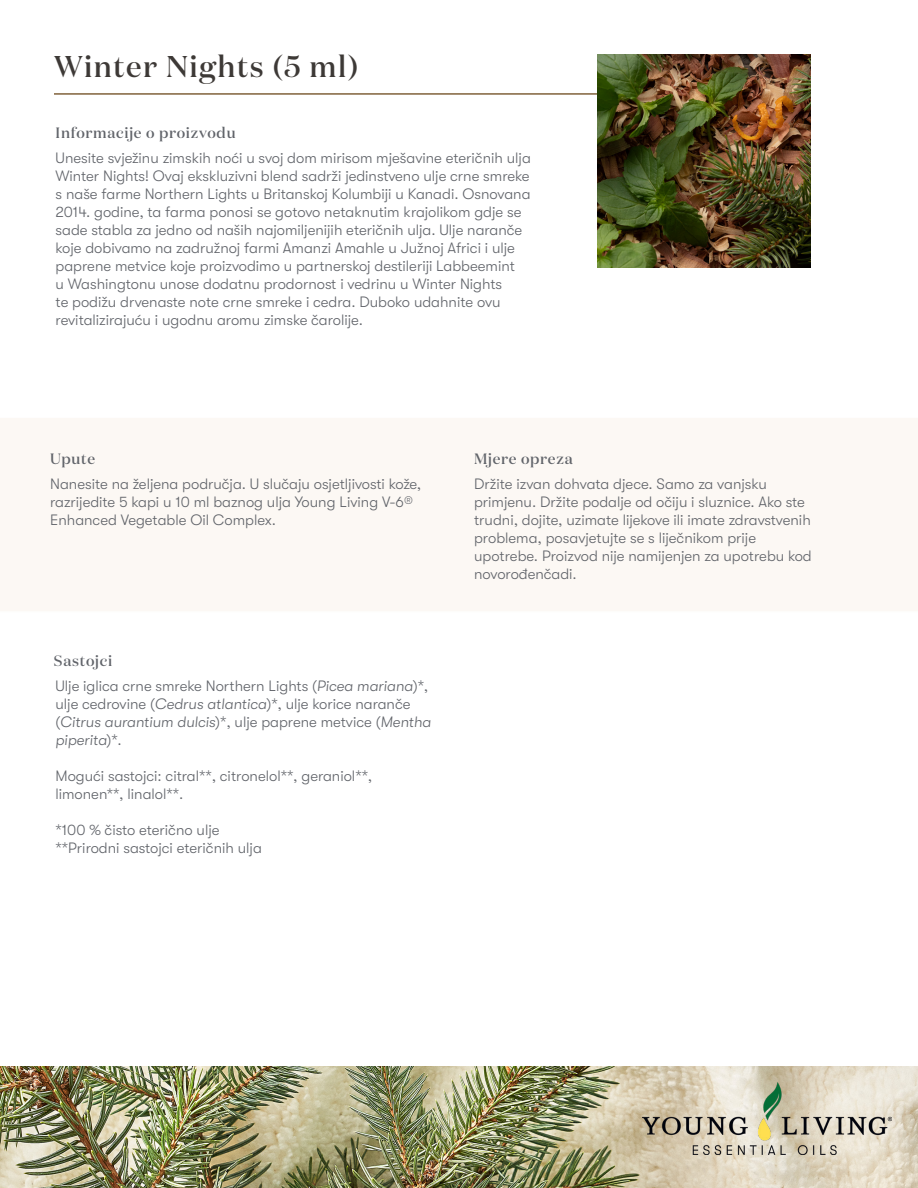
<style>
.page{position:relative;width:918px;height:1188px;background:#fff}
.page>*{position:absolute;margin:0;border:0;box-sizing:border-box;transform-origin:0 0}
.t1{font:500 30px "Domaine Display";letter-spacing:.05em;color:#3d3936}
.t2{font:300 15px/18px "GT Walsheim Pro";color:#61646a}
.t3{font:500 15px "Domaine Display";letter-spacing:.05em;color:#61646a}
.s1{font-style:italic}
</style>
<div class="page">
<div style="left:0;top:418px;width:918px;height:193px;background:#fcf8f4"></div>
<img style="left:0;top:1067px;width:918px;height:121px">
<img style="left:642px;top:1083px;width:249px;height:72px">
<hr style="left:54px;top:93px;width:544px;height:2px;background:#80623b">
<img style="left:598px;top:54px;width:213px;height:213px">
<h1 class="t1" style="left:54px;top:48px;width:306px">Winter Nights (5 ml)</h1>
<p class="t3" style="left:56px;top:123px;width:181px">Informacije o proizvodu</p>
<p class="t2" style="left:56px;top:149px;width:477px">Unesite svježinu zimskih noći u svoj dom mirisom mješavine eteričnih ulja Winter Nights! Ovaj ekskluzivni blend sadrži jedinstveno ulje crne smreke s naše farme Northern Lights u Britanskoj Kolumbiji u Kanadi. Osnovana 2014. godine, ta farma ponosi se gotovo netaknutim krajolikom gdje se sade stabla za jedno od naših najomiljenijih eteričnih ulja. Ulje naranče koje dobivamo na zadružnoj farmi Amanzi Amahle u Južnoj Africi i ulje paprene metvice koje proizvodimo u partnerskoj destileriji Labbeemint<br>u Washingtonu unose dodatnu prodornost i vedrinu u Winter Nights<br>te podižu drvenaste note crne smreke i cedra. Duboko udahnite ovu revitalizirajuću i ugodnu aromu zimske čarolije.</p>
<p class="t3" style="left:50px;top:450px;width:47px">Upute</p>
<p class="t3" style="left:474px;top:450px;width:100px">Mjere opreza</p>
<p class="t2" style="left:50px;top:475px;width:373px">Nanesite na željena područja. U slučaju osjetljivosti kože, razrijedite 5 kapi u 10 ml baznog ulja Young Living V-6®<br>Enhanced Vegetable Oil Complex.</p>
<p class="t2" style="left:474px;top:475px;width:339px">Držite izvan dohvata djece. Samo za vanjsku primjenu. Držite podalje od očiju i sluznice. Ako ste trudni, dojite, uzimate lijekove ili imate zdravstvenih problema, posavjetujte se s liječnikom prije upotrebe. Proizvod nije namijenjen za upotrebu kod novorođenčadi.</p>
<p class="t3" style="left:54px;top:651px;width:60px">Sastojci</p>
<p class="t2" style="left:55px;top:677px;width:377px">Ulje iglica crne smreke Northern Lights (<span class="s1">Picea mariana</span>)*, ulje cedrovine (<span class="s1">Cedrus atlantica</span>)*, ulje korice naranče (<span class="s1">Citrus aurantium dulcis</span>)*, ulje paprene metvice (<span class="s1">Mentha piperita</span>)*.</p>
<p class="t2" style="left:55px;top:767px;width:318px">Mogući sastojci: citral**, citronelol**, geraniol**, limonen**, linalol**.</p>
<p class="t2" style="left:55px;top:821px;width:208px">*100 % čisto eterično ulje **Prirodni sastojci eteričnih ulja</p>
</div>
